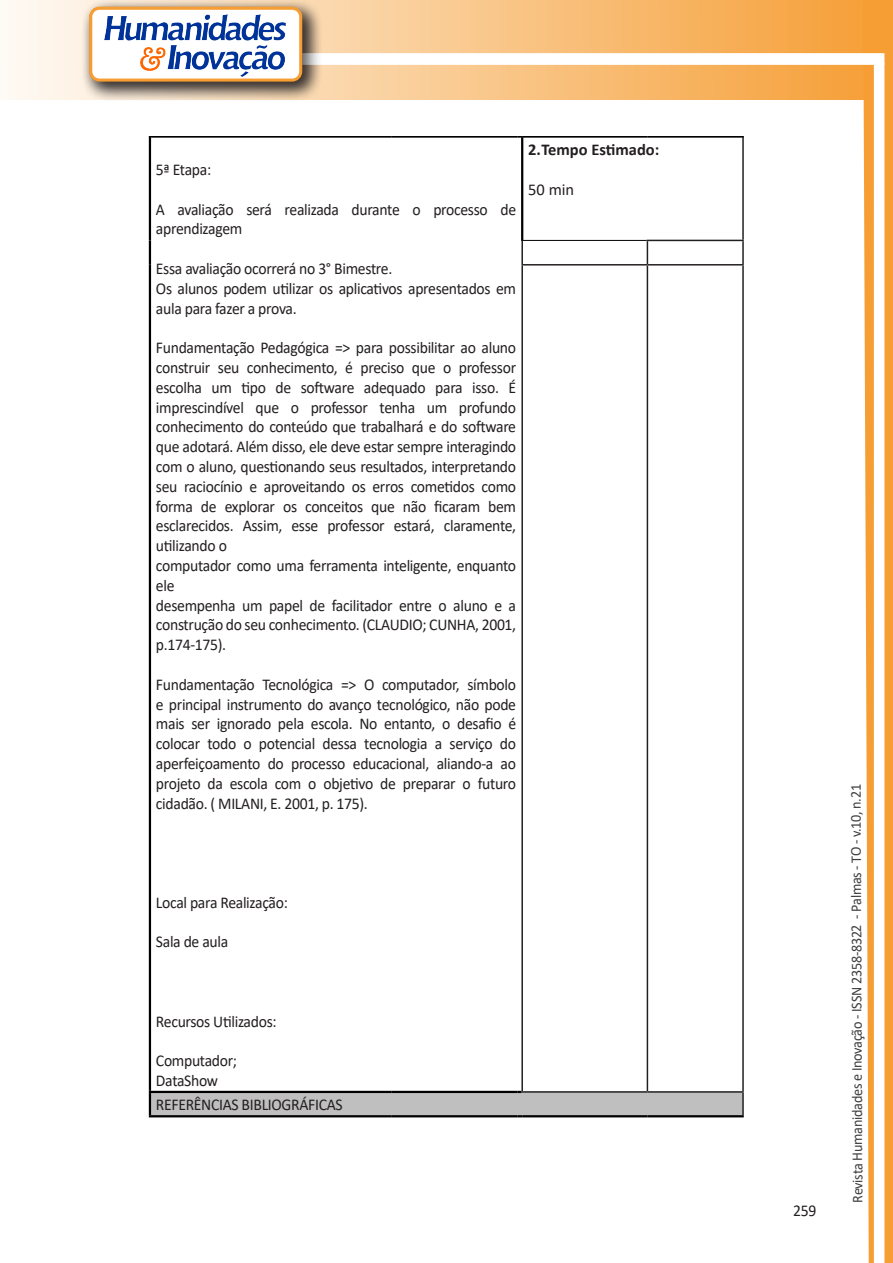
<style>
.page{position:relative;width:893px;height:1263px;background:#fff}
.page>*{position:absolute;margin:0;border:0;box-sizing:border-box;transform-origin:0 0}
.texto{font:16.5px/19.8px "Calibri";letter-spacing:-.02em;color:#231f20;scale:.95 1}
.t1{font:700 16.5px "Calibri";color:#231f20}
.texto-2{font:16.5px "Calibri";letter-spacing:-.02em;color:#231f20}
.t2{font:15px "Calibri";letter-spacing:-.025em;color:#3e3e3f;scale:.95 1}
</style>
<div class="page">
<svg style="left:5px;top:0;width:858px;height:100px;background:#f9c484"></svg>
<div style="left:302px;top:53px;width:582px;height:12px;background:#fff;border:2px solid #fff"></div>
<svg style="left:863px;top:0;width:30px;height:1263px"></svg>
<div style="left:81px;top:0;width:241px;height:102px;background:#231f20;opacity:.75"></div>
<div style="left:91px;top:8px;width:210px;height:72px;background:#fff;border-radius:9px"></div>
<img style="left:104px;top:14px;width:181px;height:62px">
<div style="left:89px;top:7px;width:213px;height:75px;border:3px solid #f69e34;border-radius:9px"></div>
<div style="left:150px;top:1092px;width:593px;height:24px;background:#bfbfbf"></div>
<hr style="left:742px;top:137px;width:2px;height:103px;background:#231f20">
<hr style="left:521px;top:241px;width:2px;height:23px;background:#231f20">
<hr style="left:647px;top:240px;width:97px;height:1px;background:#231f20">
<svg style="left:647px;top:241px;width:1px;height:23px"></svg>
<hr style="left:742px;top:241px;width:2px;height:23px;background:#231f20">
<hr style="left:521px;top:264px;width:126px;height:2px;background:#231f20">
<hr style="left:521px;top:266px;width:2px;height:825px;background:#231f20">
<hr style="left:647px;top:264px;width:97px;height:2px;background:#231f20">
<hr style="left:647px;top:266px;width:1px;height:825px;background:#231f20">
<hr style="left:742px;top:266px;width:2px;height:825px;background:#231f20">
<hr style="left:521px;top:1091px;width:126px;height:2px;background:#231f20">
<hr style="left:647px;top:1091px;width:97px;height:2px;background:#231f20">
<hr style="left:742px;top:1093px;width:2px;height:22px;background:#231f20">
<hr style="left:149px;top:137px;width:2px;height:103px;background:#000">
<hr style="left:149px;top:240px;width:2px;height:25px;background:#000">
<hr style="left:149px;top:265px;width:2px;height:826px;background:#000">
<hr style="left:149px;top:136px;width:242px;height:1px;background:#000">
<hr style="left:149px;top:137px;width:242px;height:1px;background:#000">
<hr style="left:391px;top:136px;width:127px;height:1px;background:#000">
<hr style="left:391px;top:137px;width:127px;height:1px;background:#000">
<hr style="left:521px;top:137px;width:2px;height:103px;background:#000">
<hr style="left:522px;top:136px;width:125px;height:1px;background:#000">
<hr style="left:522px;top:137px;width:125px;height:1px;background:#000">
<hr style="left:647px;top:136px;width:97px;height:1px;background:#000">
<hr style="left:647px;top:137px;width:97px;height:1px;background:#000">
<hr style="left:521px;top:240px;width:126px;height:1px;background:#000">
<hr style="left:149px;top:1091px;width:242px;height:2px;background:#000">
<hr style="left:391px;top:1091px;width:127px;height:2px;background:#000">
<hr style="left:149px;top:1115px;width:242px;height:2px;background:#000">
<hr style="left:391px;top:1115px;width:127px;height:2px;background:#000">
<hr style="left:522px;top:1115px;width:125px;height:2px;background:#000">
<hr style="left:647px;top:1115px;width:97px;height:2px;background:#000">
<hr style="left:149px;top:1093px;width:2px;height:22px;background:#000">
<p class="texto" style="left:156px;top:159px;width:60px">5ª Etapa:</p>
<p class="texto" style="left:156px;top:199px;width:381px">A avaliação será realizada durante o processo de aprendizagem</p>
<p class="texto" style="left:156px;top:258px;width:250px">Essa avaliação ocorrerá no 3° Bimestre.</p>
<p class="texto" style="left:156px;top:278px;width:381px">Os alunos podem utilizar os aplicativos apresentados em aula para fazer a prova.</p>
<p class="texto" style="left:156px;top:337px;width:381px;text-align:justify">Fundamentação Pedagógica =&gt; para possibilitar ao aluno construir seu conhecimento, é preciso que o professor escolha um tipo de software adequado para isso. É imprescindível que o professor tenha um profundo conhecimento do conteúdo que trabalhará e do software que adotará. Além disso, ele deve estar sempre interagindo com o aluno, questionando seus resultados, interpretando seu raciocínio e aproveitando os erros cometidos como forma de explorar os conceitos que não ficaram bem esclarecidos. Assim, esse professor estará, claramente, utilizando o</p>
<p class="texto" style="left:156px;top:555px;width:381px">computador como uma ferramenta inteligente, enquanto ele</p>
<p class="texto" style="left:156px;top:595px;width:381px;text-align:justify">desempenha um papel de facilitador entre o aluno e a construção do seu conhecimento. (CLAUDIO; CUNHA, 2001, p.174-175).</p>
<p class="texto" style="left:156px;top:674px;width:381px;text-align:justify">Fundamentação Tecnológica =&gt; O computador, símbolo e principal instrumento do avanço tecnológico, não pode mais ser ignorado pela escola. No entanto, o desafio é colocar todo o potencial dessa tecnologia a serviço do aperfeiçoamento do processo educacional, aliando-a ao projeto da escola com o objetivo de preparar o futuro cidadão. ( MILANI, E. 2001, p. 175).</p>
<p class="t1" style="left:528px;top:138px;width:133px">2.Tempo Estimado:</p>
<p class="texto-2" style="left:528px;top:178px;width:48px">50 min</p>
<p class="texto" style="left:156px;top:892px;width:140px">Local para Realização:</p>
<p class="texto" style="left:156px;top:931px;width:78px">Sala de aula</p>
<p class="texto" style="left:156px;top:1011px;width:129px">Recursos Utilizados:</p>
<p class="texto" style="left:156px;top:1050px;width:87px">Computador;</p>
<p class="texto" style="left:156px;top:1070px;width:67px">DataShow</p>
<p class="texto" style="left:156px;top:1094px;width:198px">REFERÊNCIAS BIBLIOGRÁFICAS</p>
<p class="texto" style="left:793px;top:1200px;width:26px">259</p>
<p class="t2" style="left:846px;top:1203px;width:442px;rotate:-90deg">Revista Humanidades e Inovação - ISSN 2358-8322 - Palmas - TO - v.10, n.21</p>
</div>
